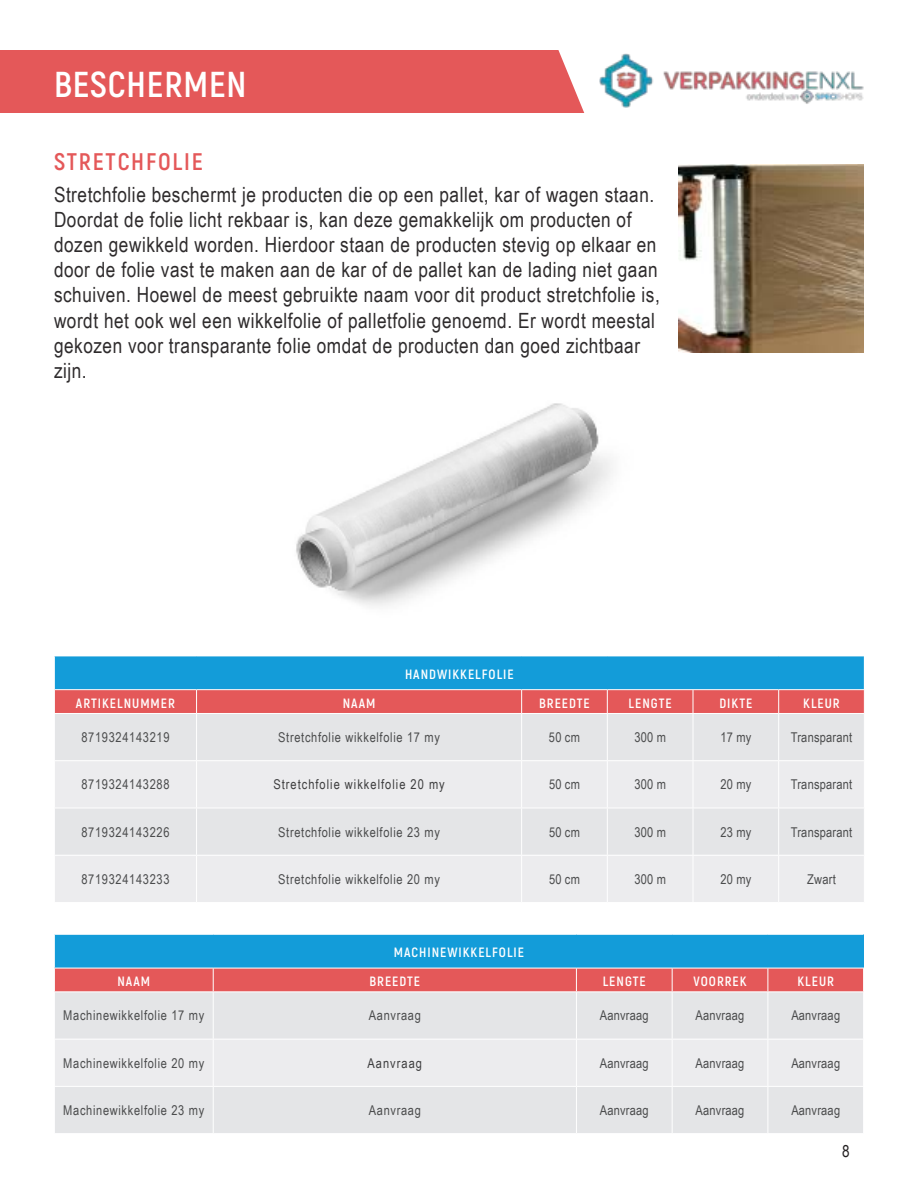
<style>
.page{position:relative;width:918px;height:1188px;background:#fff}
.page>*{position:absolute;margin:0;border:0;box-sizing:border-box;transform-origin:0 0}
.t1{font:700 36px "Akrobat";letter-spacing:.025em;color:#fff}
.t2{font:700 24px "Akrobat";letter-spacing:.075em;color:#e45859}
.t3{font:21px/25.2px "Arial Narrow";letter-spacing:.025em;color:#2e2b2c}
.t4{font:16.5px "Arial Narrow";color:#231f20}
.t5{font:13.5px "Arial Narrow";letter-spacing:.05em;color:#4b4c4d}
.t6{font:13.5px "Arial Narrow";letter-spacing:.015em;color:#4b4c4d}
.t7{font:700 13.5px "Akrobat";letter-spacing:.075em;color:#fff}
.t8{font:13.5px "Arial Narrow";letter-spacing:.075em;color:#3e3e3f}
</style>
<div class="page">
<img style="left:296px;top:403px;width:317px;height:203px">
<div style="left:0;top:50px;width:864px;height:63px;background:#e45859"></div>
<svg style="left:558px;top:50px;width:306px;height:63px"></svg>
<div style="left:54px;top:656px;width:810px;height:34px;background:#139cd9"></div>
<div style="left:55px;top:714px;width:809px;height:46px;background:#e4e5e7"></div>
<div style="left:55px;top:761px;width:809px;height:141px;background:#ececee"></div>
<hr style="left:54px;top:656px;width:143px;height:1px;background:#fff">
<hr style="left:54px;top:656px;width:1px;height:33px;background:#fff">
<hr style="left:197px;top:656px;width:325px;height:1px;background:#fff">
<hr style="left:522px;top:656px;width:85px;height:1px;background:#fff">
<hr style="left:607px;top:656px;width:86px;height:1px;background:#fff">
<hr style="left:693px;top:656px;width:86px;height:1px;background:#fff">
<hr style="left:779px;top:656px;width:86px;height:1px;background:#fff">
<hr style="left:54px;top:689px;width:143px;height:1px;background:#fff">
<hr style="left:197px;top:689px;width:325px;height:1px;background:#fff">
<hr style="left:522px;top:689px;width:85px;height:1px;background:#fff">
<hr style="left:607px;top:689px;width:86px;height:1px;background:#fff">
<hr style="left:693px;top:689px;width:86px;height:1px;background:#fff">
<hr style="left:779px;top:689px;width:86px;height:1px;background:#fff">
<div style="left:54px;top:690px;width:810px;height:23px;background:#e45859"></div>
<hr style="left:196px;top:714px;width:1px;height:46px;background:#fff">
<hr style="left:521px;top:714px;width:1px;height:46px;background:#fff">
<hr style="left:607px;top:714px;width:1px;height:46px;background:#fff">
<hr style="left:693px;top:714px;width:1px;height:46px;background:#fff">
<hr style="left:778px;top:714px;width:1px;height:46px;background:#fff">
<hr style="left:196px;top:761px;width:1px;height:47px;background:#fff">
<hr style="left:521px;top:761px;width:1px;height:47px;background:#fff">
<hr style="left:607px;top:761px;width:1px;height:47px;background:#fff">
<hr style="left:693px;top:761px;width:1px;height:47px;background:#fff">
<hr style="left:778px;top:761px;width:1px;height:47px;background:#fff">
<hr style="left:54px;top:808px;width:143px;height:1px;background:#fff">
<hr style="left:197px;top:808px;width:325px;height:1px;background:#fff">
<hr style="left:196px;top:808px;width:1px;height:47px;background:#fff">
<hr style="left:522px;top:808px;width:85px;height:1px;background:#fff">
<hr style="left:521px;top:808px;width:1px;height:47px;background:#fff">
<hr style="left:607px;top:808px;width:86px;height:1px;background:#fff">
<hr style="left:607px;top:808px;width:1px;height:47px;background:#fff">
<hr style="left:693px;top:808px;width:86px;height:1px;background:#fff">
<hr style="left:693px;top:808px;width:1px;height:47px;background:#fff">
<hr style="left:779px;top:808px;width:86px;height:1px;background:#fff">
<hr style="left:778px;top:808px;width:1px;height:47px;background:#fff">
<hr style="left:54px;top:855px;width:143px;height:1px;background:#fff">
<hr style="left:197px;top:855px;width:325px;height:1px;background:#fff">
<hr style="left:196px;top:856px;width:1px;height:46px;background:#fff">
<hr style="left:522px;top:855px;width:85px;height:1px;background:#fff">
<hr style="left:521px;top:856px;width:1px;height:46px;background:#fff">
<hr style="left:607px;top:855px;width:86px;height:1px;background:#fff">
<hr style="left:607px;top:856px;width:1px;height:46px;background:#fff">
<hr style="left:693px;top:855px;width:86px;height:1px;background:#fff">
<hr style="left:693px;top:856px;width:1px;height:46px;background:#fff">
<hr style="left:779px;top:855px;width:86px;height:1px;background:#fff">
<hr style="left:778px;top:856px;width:1px;height:46px;background:#fff">
<img style="left:599px;top:53px;width:265px;height:54px">
<img style="left:678px;top:165px;width:186px;height:188px">
<div style="left:54px;top:934px;width:810px;height:34px;background:#139cd9"></div>
<div style="left:55px;top:993px;width:808px;height:140px;background:#e4e5e7"></div>
<div style="left:55px;top:1040px;width:808px;height:46px;background:#ececee"></div>
<hr style="left:54px;top:934px;width:159px;height:1px;background:#fff">
<hr style="left:54px;top:935px;width:1px;height:33px;background:#fff">
<hr style="left:213px;top:934px;width:363px;height:1px;background:#fff">
<hr style="left:576px;top:934px;width:96px;height:1px;background:#fff">
<hr style="left:672px;top:934px;width:96px;height:1px;background:#fff">
<hr style="left:768px;top:934px;width:96px;height:1px;background:#fff">
<svg style="left:54px;top:968px;width:810px;height:24px;background:#e56263"></svg>
<hr style="left:213px;top:992px;width:1px;height:47px;background:#fff">
<hr style="left:576px;top:992px;width:1px;height:47px;background:#fff">
<hr style="left:672px;top:992px;width:1px;height:47px;background:#fff">
<hr style="left:768px;top:992px;width:1px;height:47px;background:#fff">
<hr style="left:54px;top:1039px;width:159px;height:1px;background:#fff">
<hr style="left:213px;top:1039px;width:363px;height:1px;background:#fff">
<hr style="left:213px;top:1040px;width:1px;height:46px;background:#fff">
<hr style="left:576px;top:1039px;width:96px;height:1px;background:#fff">
<hr style="left:576px;top:1040px;width:1px;height:46px;background:#fff">
<hr style="left:672px;top:1039px;width:96px;height:1px;background:#fff">
<hr style="left:672px;top:1040px;width:1px;height:46px;background:#fff">
<hr style="left:768px;top:1039px;width:96px;height:1px;background:#fff">
<hr style="left:768px;top:1040px;width:1px;height:46px;background:#fff">
<hr style="left:54px;top:1086px;width:159px;height:1px;background:#fff">
<hr style="left:213px;top:1086px;width:363px;height:1px;background:#fff">
<hr style="left:213px;top:1087px;width:1px;height:46px;background:#fff">
<hr style="left:576px;top:1086px;width:96px;height:1px;background:#fff">
<hr style="left:576px;top:1087px;width:1px;height:46px;background:#fff">
<hr style="left:672px;top:1086px;width:96px;height:1px;background:#fff">
<hr style="left:672px;top:1087px;width:1px;height:46px;background:#fff">
<hr style="left:768px;top:1086px;width:96px;height:1px;background:#fff">
<hr style="left:768px;top:1087px;width:1px;height:46px;background:#fff">
<h1 class="t1" style="left:54px;top:67px;width:194px">BESCHERMEN</h1>
<p class="t2" style="left:54px;top:150px;width:150px">STRETCHFOLIE</p>
<p class="t3" style="left:54px;top:183px;width:607px">Stretchfolie beschermt je producten die op een pallet, kar of wagen staan.<br>Doordat de folie licht rekbaar is, kan deze gemakkelijk om producten of dozen gewikkeld worden. Hierdoor staan de producten stevig op elkaar en door de folie vast te maken aan de kar of de pallet kan de lading niet gaan schuiven. Hoewel de meest gebruikte naam voor dit product stretchfolie is, wordt het ook wel een wikkelfolie of palletfolie genoemd. Er wordt meestal gekozen voor transparante folie omdat de producten dan goed zichtbaar zijn.</p>
<p class="t7" style="left:405px;top:668px;width:110px">HANDWIKKELFOLIE</p>
<p class="t7" style="left:76px;top:697px;width:101px">ARTIKELNUMMER</p>
<p class="t7" style="left:343px;top:697px;width:34px">NAAM</p>
<p class="t7" style="left:539px;top:697px;width:52px">BREEDTE</p>
<p class="t7" style="left:629px;top:697px;width:45px">LENGTE</p>
<p class="t7" style="left:719px;top:697px;width:34px">DIKTE</p>
<p class="t7" style="left:803px;top:697px;width:38px">KLEUR</p>
<p class="t5" style="left:81px;top:732px;width:90px">8719324143219</p>
<p class="t5" style="left:278px;top:732px;width:163px">Stretchfolie wikkelfolie 17 my</p>
<p class="t5" style="left:549px;top:732px;width:32px">50 cm</p>
<p class="t5" style="left:634px;top:732px;width:33px">300 m</p>
<p class="t5" style="left:720px;top:732px;width:32px">17 my</p>
<p class="t6" style="left:791px;top:732px;width:63px">Transparant</p>
<p class="t5" style="left:81px;top:779px;width:90px">8719324143288</p>
<p class="t8" style="left:273px;top:779px;width:173px">Stretchfolie wikkelfolie 20 my</p>
<p class="t5" style="left:549px;top:779px;width:32px">50 cm</p>
<p class="t5" style="left:634px;top:779px;width:33px">300 m</p>
<p class="t5" style="left:720px;top:779px;width:32px">20 my</p>
<p class="t6" style="left:791px;top:779px;width:63px">Transparant</p>
<p class="t5" style="left:81px;top:827px;width:90px">8719324143226</p>
<p class="t5" style="left:278px;top:827px;width:163px">Stretchfolie wikkelfolie 23 my</p>
<p class="t5" style="left:549px;top:827px;width:32px">50 cm</p>
<p class="t5" style="left:634px;top:827px;width:33px">300 m</p>
<p class="t5" style="left:720px;top:827px;width:32px">23 my</p>
<p class="t6" style="left:791px;top:827px;width:63px">Transparant</p>
<p class="t5" style="left:81px;top:874px;width:90px">8719324143233</p>
<p class="t5" style="left:278px;top:874px;width:163px">Stretchfolie wikkelfolie 20 my</p>
<p class="t5" style="left:549px;top:874px;width:32px">50 cm</p>
<p class="t5" style="left:634px;top:874px;width:33px">300 m</p>
<p class="t5" style="left:720px;top:874px;width:32px">20 my</p>
<p class="t5" style="left:807px;top:874px;width:30px">Zwart</p>
<p class="t7" style="left:394px;top:946px;width:132px">MACHINEWIKKELFOLIE</p>
<p class="t7" style="left:117px;top:975px;width:34px">NAAM</p>
<p class="t7" style="left:369px;top:975px;width:52px">BREEDTE</p>
<p class="t7" style="left:603px;top:975px;width:45px">LENGTE</p>
<p class="t7" style="left:693px;top:975px;width:55px">VOORREK</p>
<p class="t7" style="left:798px;top:975px;width:38px">KLEUR</p>
<p class="t5" style="left:63px;top:1011px;width:143px">Machinewikkelfolie 17 my</p>
<p class="t5" style="left:369px;top:1011px;width:54px">Aanvraag</p>
<p class="t6" style="left:600px;top:1011px;width:50px">Aanvraag</p>
<p class="t6" style="left:696px;top:1011px;width:50px">Aanvraag</p>
<p class="t6" style="left:791px;top:1011px;width:50px">Aanvraag</p>
<p class="t5" style="left:63px;top:1058px;width:143px">Machinewikkelfolie 20 my</p>
<p class="t8" style="left:368px;top:1058px;width:56px">Aanvraag</p>
<p class="t6" style="left:600px;top:1058px;width:50px">Aanvraag</p>
<p class="t6" style="left:696px;top:1058px;width:50px">Aanvraag</p>
<p class="t6" style="left:791px;top:1058px;width:50px">Aanvraag</p>
<p class="t5" style="left:63px;top:1105px;width:143px">Machinewikkelfolie 23 my</p>
<p class="t5" style="left:369px;top:1105px;width:54px">Aanvraag</p>
<p class="t6" style="left:600px;top:1105px;width:50px">Aanvraag</p>
<p class="t6" style="left:696px;top:1105px;width:50px">Aanvraag</p>
<p class="t6" style="left:791px;top:1105px;width:50px">Aanvraag</p>
<p class="t4" style="left:842px;top:1145px;width:9px">8</p>
</div>
